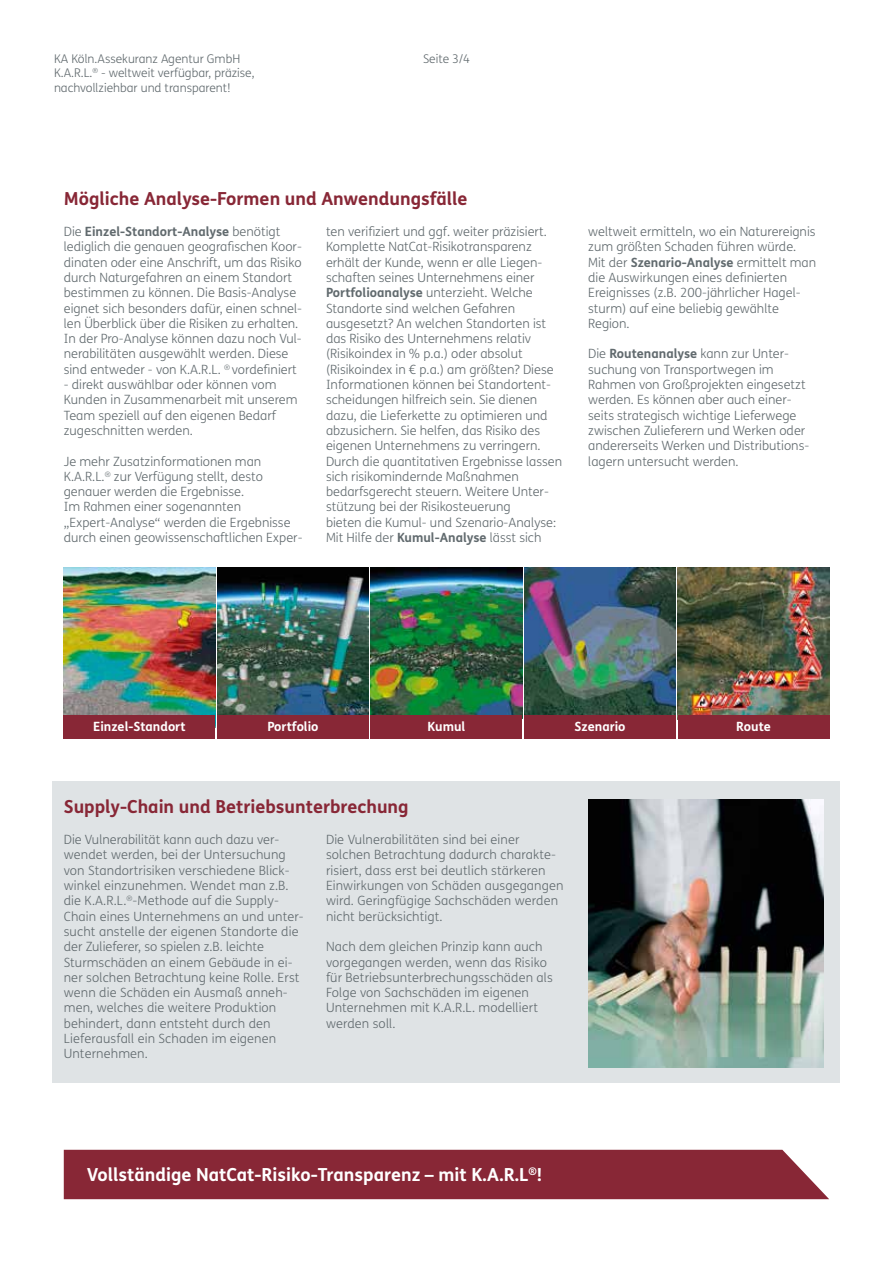
<style>
.page{position:relative;width:893px;height:1263px;background:#fff}
.page>*{position:absolute;margin:0;border:0;box-sizing:border-box;transform-origin:0 0}
.t1{font:700 18px "FS Me Pro";color:#882736}
.t2{font:700 18px "FS Me Pro";color:#fff}
.t3{font:300 12.75px/15.3px "FS Me Pro";color:#616a6e}
.t4{font:700 12.75px "FS Me Pro";color:#fff}
.t5{font:300 12px/14.4px "FS Me Pro";color:#616a6e}
.s1{font-weight:700}
</style>
<div class="page">
<div style="left:52px;top:781px;width:787px;height:301px;background:#dfe3e5"></div>
<img style="left:64px;top:568px;width:151px;height:147px">
<img style="left:371px;top:568px;width:151px;height:147px">
<img style="left:217px;top:568px;width:152px;height:147px">
<img style="left:524px;top:568px;width:152px;height:147px">
<img style="left:678px;top:568px;width:151px;height:147px">
<div style="left:64px;top:1150px;width:765px;height:49px;background:#882736"></div>
<div style="left:64px;top:715px;width:151px;height:23px;background:#882736"></div>
<div style="left:217px;top:715px;width:152px;height:23px;background:#882736"></div>
<div style="left:371px;top:715px;width:151px;height:23px;background:#882736"></div>
<div style="left:524px;top:715px;width:152px;height:23px;background:#882736"></div>
<div style="left:678px;top:715px;width:151px;height:23px;background:#882736"></div>
<img style="left:588px;top:799px;width:235px;height:268px">
<p class="t5" style="left:54px;top:51px;width:188px">KA Köln.Assekuranz Agentur GmbH</p>
<p class="t5" style="left:423px;top:51px;width:48px">Seite 3/4</p>
<p class="t5" style="left:54px;top:66px;width:202px">K.A.R.L.<sup>®</sup> - weltweit verfügbar, präzise, nachvollziehbar und transparent!</p>
<h1 class="t1" style="left:64px;top:185px;width:405px">Mögliche Analyse-Formen und Anwendungsfälle</h1>
<p class="t3" style="left:64px;top:224px;width:240px">Die <span class="s1">Einzel-Standort-Analyse</span> benötigt lediglich die genauen geografischen Koor&shy;dinaten oder eine Anschrift, um das Risiko durch Naturgefahren an einem Standort bestimmen zu können. Die Basis-Analyse eignet sich besonders dafür, einen schnel&shy;len Überblick über die Risiken zu erhalten.<br>In der Pro-Analyse können dazu noch Vul&shy;nerabilitäten ausgewählt werden. Diese sind entweder - von K.A.R.L. <sup>®</sup> vordefiniert</p>
<p class="t3" style="left:64px;top:377px;width:235px">- direkt auswählbar oder können vom Kunden in Zusammenarbeit mit unserem Team speziell auf den eigenen Bedarf zugeschnitten werden.</p>
<p class="t3" style="left:64px;top:453px;width:240px">Je mehr Zusatzinformationen man K.A.R.L.<sup>®</sup> zur Verfügung stellt, desto genauer werden die Ergebnisse.<br>Im Rahmen einer sogenannten „Expert-Analyse“ werden die Ergebnisse durch einen geowissenschaftlichen Exper-</p>
<p class="t3" style="left:326px;top:224px;width:238px">ten verifiziert und ggf. weiter präzisiert.<br>Komplette NatCat-Risikotransparenz erhält der Kunde, wenn er alle Liegen&shy;schaften seines Unternehmens einer <span class="s1">Portfolioanalyse</span> unterzieht. Welche Standorte sind welchen Gefahren ausgesetzt? An welchen Standorten ist das Risiko des Unternehmens relativ (Risikoindex in % p.a.) oder absolut (Risikoindex in € p.a.) am größten? Diese Informationen können bei Standortent&shy;scheidungen hilfreich sein. Sie dienen dazu, die Lieferkette zu optimieren und abzusichern. Sie helfen, das Risiko des eigenen Unternehmens zu verringern.<br>Durch die quantitativen Ergebnisse lassen sich risikomindernde Maßnahmen bedarfsgerecht steuern. Weitere Unter&shy;stützung bei der Risikosteuerung<br>bieten die Kumul- und Szenario-Analyse:<br>Mit Hilfe der <span class="s1">Kumul-Analyse</span> lässt sich</p>
<p class="t3" style="left:588px;top:224px;width:229px">weltweit ermitteln, wo ein Naturereignis zum größten Schaden führen würde.<br>Mit der <span class="s1">Szenario-Analyse</span> ermittelt man die Auswirkungen eines definierten Ereignisses (z.B. 200-jährlicher Hagel&shy;sturm) auf eine beliebig gewählte Region.</p>
<p class="t3" style="left:588px;top:346px;width:223px">Die <span class="s1">Routenanalyse</span> kann zur Unter&shy;suchung von Transportwegen im Rahmen von Großprojekten eingesetzt werden. Es können aber auch einer&shy;seits strategisch wichtige Lieferwege zwischen Zulieferern und Werken oder andererseits Werken und Distributions&shy;lagern untersucht werden.</p>
<p class="t4" style="left:93px;top:717px;width:94px">Einzel-Standort</p>
<p class="t4" style="left:267px;top:717px;width:53px">Portfolio</p>
<p class="t4" style="left:428px;top:717px;width:39px">Kumul</p>
<p class="t4" style="left:574px;top:717px;width:53px">Szenario</p>
<p class="t4" style="left:736px;top:717px;width:36px">Route</p>
<h1 class="t1" style="left:64px;top:793px;width:346px">Supply-Chain und Betriebsunterbrechung</h1>
<p class="t3" style="left:64px;top:832px;width:242px">Die Vulnerabilität kann auch dazu ver&shy;wendet werden, bei der Untersuchung von Standortrisiken verschiedene Blick&shy;winkel einzunehmen. Wendet man z.B. die K.A.R.L.<sup>®</sup>-Methode auf die Supply-Chain eines Unternehmens an und unter&shy;sucht anstelle der eigenen Standorte die der Zulieferer, so spielen z.B. leichte Sturmschäden an einem Gebäude in ei&shy;ner solchen Betrachtung keine Rolle. Erst wenn die Schäden ein Ausmaß anneh&shy;men, welches die weitere Produktion behindert, dann entsteht durch den Lieferausfall ein Schaden im eigenen Unternehmen.</p>
<p class="t3" style="left:326px;top:832px;width:239px">Die Vulnerabilitäten sind bei einer solchen Betrachtung dadurch charakte&shy;risiert, dass erst bei deutlich stärkeren Einwirkungen von Schäden ausgegangen wird. Geringfügige Sachschäden werden nicht berücksichtigt.</p>
<p class="t3" style="left:326px;top:939px;width:228px">Nach dem gleichen Prinzip kann auch vorgegangen werden, wenn das Risiko für Betriebsunterbrechungsschäden als<br>Folge von Sachschäden im eigenen<br>Unternehmen mit K.A.R.L. modelliert werden soll.</p>
<h1 class="t2" style="left:87px;top:1161px;width:457px">Vollständige NatCat-Risiko-Transparenz – mit K.A.R.L<sup>®</sup>!</h1>
</div>
